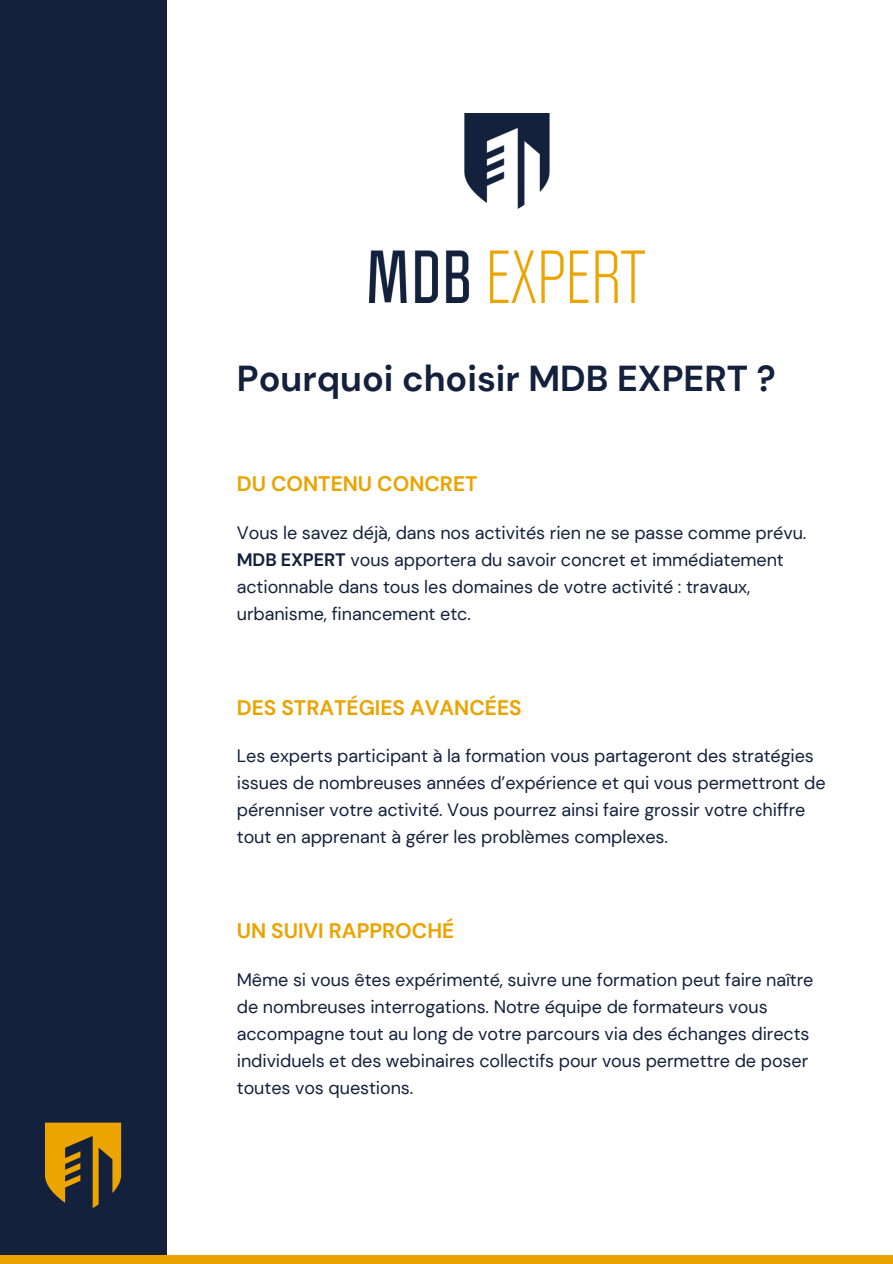
<style>
.page{position:relative;width:893px;height:1264px;background:#fff}
.page>*{position:absolute;margin:0;border:0;box-sizing:border-box;transform-origin:0 0}
.t1{font:700 36px "DM Sans";color:#13213c}
.t2{font:700 21px "DM Sans";color:#eba300}
.t3{font:18px/27px "DM Sans";letter-spacing:-.005em;color:#13213c}
.s1{font-weight:700}
</style>
<div class="page">
<img style="left:369px;top:113px;width:275px;height:189px">
<div style="left:0;top:0;width:167px;height:1255px;background:#13213c"></div>
<div style="left:0;top:1255px;width:892px;height:8px;background:#eba300"></div>
<svg style="left:45px;top:1122px;width:76px;height:86px"></svg>
<h2 class="t1" style="left:237px;top:356px;width:540px">Pourquoi choisir MDB EXPERT ?</h2>
<p class="t2" style="left:237px;top:470px;width:242px">DU CONTENU CONCRET</p>
<h2 class="t3" style="left:237px;top:519px;width:571px">Vous le savez déjà, dans nos activités rien ne se passe comme prévu.<br><span class="s1">MDB EXPERT</span> vous apportera du savoir concret et immédiatement actionnable dans tous les domaines de votre activité : travaux, urbanisme, financement etc.</h2>
<h1 class="t2" style="left:237px;top:694px;width:286px">DES STRATÉGIES AVANCÉES</h1>
<p class="t3" style="left:237px;top:742px;width:590px">Les experts participant à la formation vous partageront des stratégies issues de nombreuses années d’expérience et qui vous permettront de pérenniser votre activité. Vous pourrez ainsi faire grossir votre chiffre tout en apprenant à gérer les problèmes complexes.</p>
<h2 class="t2" style="left:237px;top:917px;width:219px">UN SUIVI RAPPROCHÉ</h2>
<p class="t3" style="left:237px;top:966px;width:578px">Même si vous êtes expérimenté, suivre une formation peut faire naître de nombreuses interrogations. Notre équipe de formateurs vous accompagne tout au long de votre parcours via des échanges directs individuels et des webinaires collectifs pour vous permettre de poser toutes vos questions.</p>
</div>
